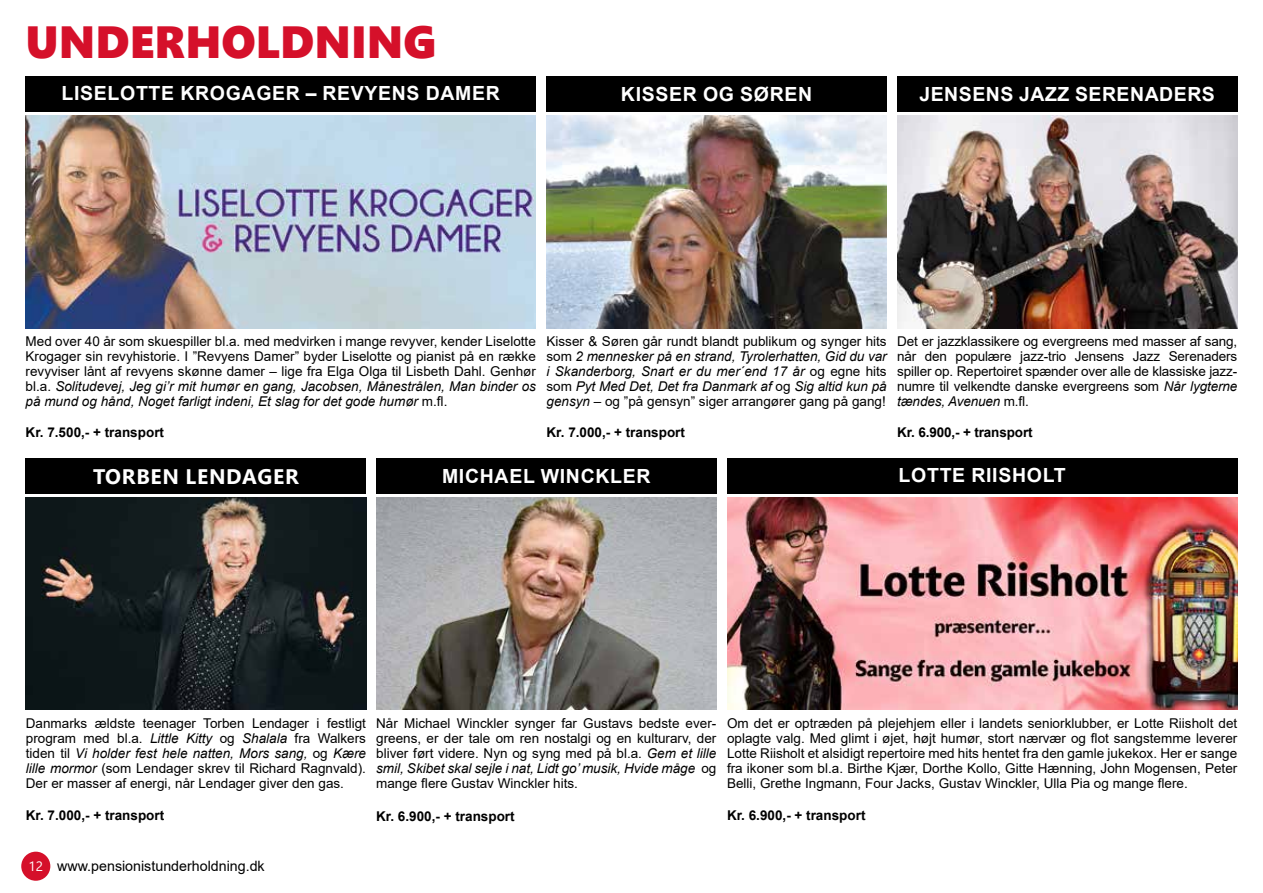
<style>
.page{position:relative;width:1263px;height:893px;background:#fff}
.page>*{position:absolute;margin:0;border:0;box-sizing:border-box;transform-origin:0 0}
.t1{font:45px "Segoe UI Black";color:#d5102a}
.t2{font:700 21px "Segoe UI";letter-spacing:.035em;color:#fff}
.t3{font:700 19.5px "Arial";letter-spacing:.035em;color:#fff}
.t4{font:14.25px "Arial";color:#000}
.t5{font:13.5px/15px "Arial";color:#000;text-align:justify}
.t6{font:italic 13.5px/15px "Arial";color:#000;text-align:justify}
.t7{font:700 13.5px "Arial";color:#000}
.s1{font-style:italic}
.s2{font-style:normal}
.s3{font-family:"Segoe UI";font-size:13.5px;color:#fff}
</style>
<div class="page">
<div style="left:21px;top:852px;width:29px;height:29px;background:#d5102a;border-radius:50%"></div>
<img style="left:547px;top:116px;width:340px;height:212px">
<div style="left:547px;top:77px;width:340px;height:35px;background:#000"></div>
<img style="left:897px;top:116px;width:340px;height:212px">
<div style="left:897px;top:77px;width:340px;height:35px;background:#000"></div>
<img style="left:26px;top:116px;width:510px;height:212px">
<div style="left:26px;top:77px;width:510px;height:35px;background:#000"></div>
<img style="left:26px;top:497px;width:340px;height:213px">
<div style="left:26px;top:458px;width:340px;height:35px;background:#000"></div>
<img style="left:376px;top:497px;width:340px;height:213px">
<div style="left:376px;top:458px;width:340px;height:35px;background:#000"></div>
<img style="left:727px;top:497px;width:510px;height:213px">
<div style="left:727px;top:458px;width:510px;height:35px;background:#000"></div>
<h1 class="t1" style="left:26px;top:10px;width:412px">UNDERHOLDNING</h1>
<h3 class="t3" style="left:62px;top:80px;width:440px">LISELOTTE KROGAGER – REVYENS DAMER</h3>
<h3 class="t3" style="left:919px;top:81px;width:297px">JENSENS JAZZ SERENADERS</h3>
<h3 class="t3" style="left:621px;top:81px;width:193px">KISSER OG SØREN</h3>
<p class="t5" style="left:26px;top:333px;width:512px">Med over 40 år som skuespiller bl.a. med medvirken i mange revyver, kender Liselotte Krogager sin revyhistorie. I ”Revyens Damer” byder Liselotte og pianist på en række revyviser lånt af revyens skønne damer – lige fra Elga Olga til Lisbeth Dahl. Genhør bl.a. <span class="s1">Solitudevej, Jeg gi’r mit humør en gang, Jacobsen, Månestrålen, Man binder os på mund og hånd, Noget farligt indeni, Et slag for det gode humør</span> m.fl.</p>
<p class="t7" style="left:26px;top:423px;width:140px">Kr. 7.500,- + transport</p>
<p class="t6" style="left:547px;top:334px;width:342px"><span class="s2">Kisser &amp; Søren går rundt blandt publikum og synger hits som</span> 2 mennesker på en strand, Tyrolerhatten, Gid du var i Skanderborg, Snart er du mer´end 17 år <span class="s2">og egne hits som</span> Pyt Med Det, Det fra Danmark af <span class="s2">og</span> Sig altid kun på gensyn <span class="s2">– og ”på gensyn” siger arrangører gang på gang!</span></p>
<p class="t7" style="left:547px;top:423px;width:140px">Kr. 7.000,- + transport</p>
<p class="t5" style="left:897px;top:333px;width:342px">Det er jazzklassikere og evergreens med masser af sang, når den populære jazz-trio Jensens Jazz Serenaders spiller op. Repertoiret spænder over alle de klassiske jazz&shy;numre til velkendte danske evergreens som <span class="s1">Når lygterne tændes, Avenuen</span> m.fl.</p>
<p class="t7" style="left:897px;top:423px;width:137px">Kr. 6.900,- + transport</p>
<h2 class="t2" style="left:93px;top:457px;width:207px">TORBEN LENDAGER</h2>
<h3 class="t3" style="left:442px;top:462px;width:210px">MICHAEL WINCKLER</h3>
<h3 class="t3" style="left:899px;top:461px;width:169px">LOTTE RIISHOLT</h3>
<p class="t5" style="left:26px;top:716px;width:342px">Danmarks ældste teenager Torben Lendager i festligt program med bl.a. <span class="s1">Little Kitty</span> og <span class="s1">Shalala</span> fra Walkers tiden til <span class="s1">Vi holder fest hele natten, Mors sang,</span> og <span class="s1">Kære lille mormor</span> (som Lendager skrev til Richard Ragnvald).<br>Der er masser af energi, når Lendager giver den gas.</p>
<p class="t7" style="left:26px;top:805px;width:140px">Kr. 7.000,- + transport</p>
<p class="t5" style="left:376px;top:716px;width:342px">Når Michael Winckler synger far Gustavs bedste ever&shy;greens, er der tale om ren nostalgi og en kulturarv, der bliver ført videre. Nyn og syng med på bl.a. <span class="s1">Gem et lille smil, Skibet skal sejle i nat, Lidt go’ musik, Hvide måge</span> og mange flere Gustav Winckler hits.</p>
<p class="t7" style="left:376px;top:807px;width:140px">Kr. 6.900,- + transport</p>
<p class="t5" style="left:727px;top:716px;width:512px">Om det er optræden på plejehjem eller i landets seniorklubber, er Lotte Riisholt det oplagte valg. Med glimt i øjet, højt humør, stort nærvær og flot sangstemme leverer Lotte Riisholt et alsidigt repertoire med hits hentet fra den gamle jukekox. Her er sange fra ikoner som bl.a. Birthe Kjær, Dorthe Kollo, Gitte Hænning, John Mogensen, Peter Belli, Grethe Ingmann, Four Jacks, Gustav Winckler, Ulla Pia og mange flere.</p>
<p class="t7" style="left:727px;top:805px;width:140px">Kr. 6.900,- + transport</p>
<p class="t4" style="left:29px;top:856px;width:238px"><span class="s3">12</span> www.pensionistunderholdning.dk</p>
</div>
